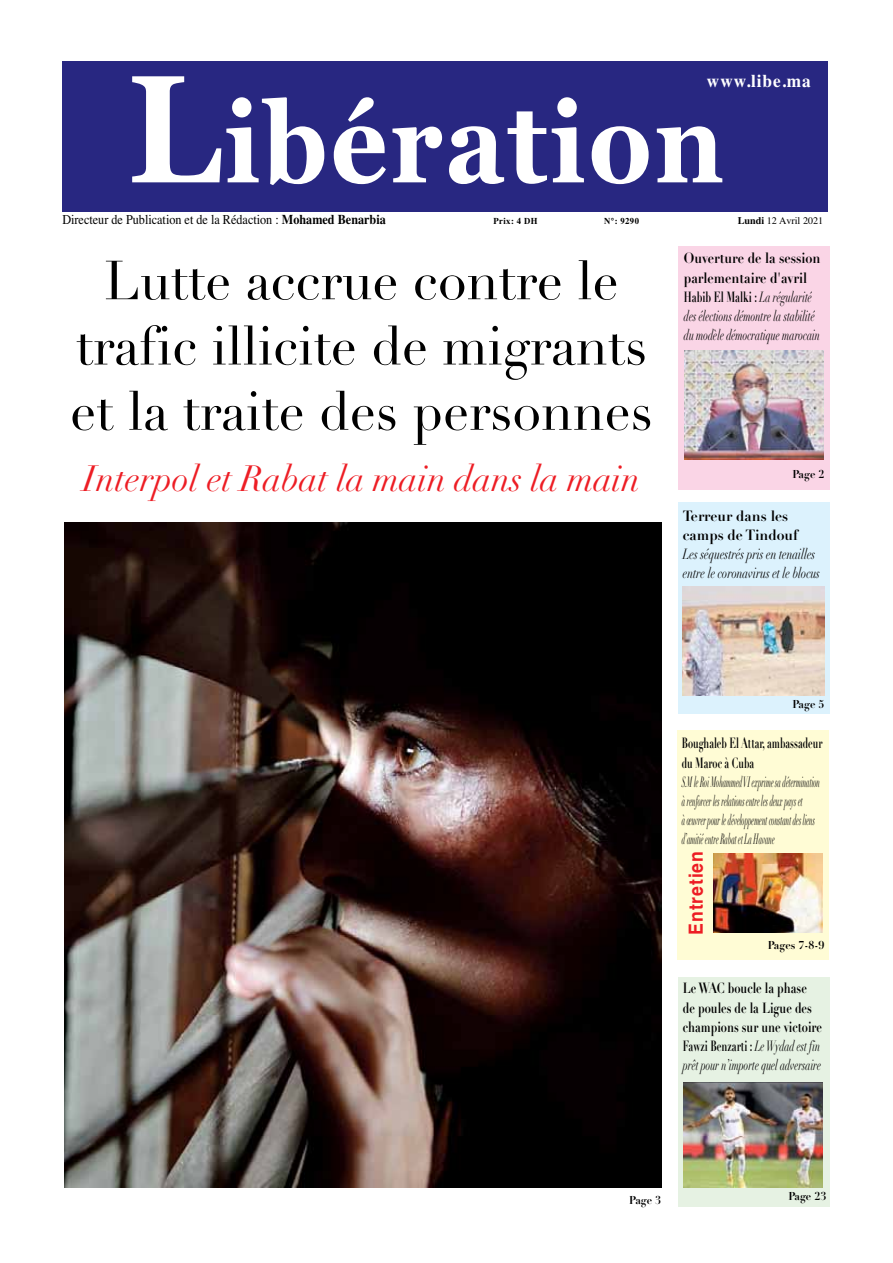
<style>
.page{position:relative;width:893px;height:1263px;background:#fff}
.page>*{position:absolute;margin:0;border:0;box-sizing:border-box;transform-origin:0 0}
.t1{font:700 112.5px "Georgia";color:#fff;scale:.89 1}
.t2{font:54px/65.2px "Didot";color:#000;text-align:center;scale:.96 1}
.t3{font:italic 36px "Didot";color:#ed1d24;scale:.96 1}
.t4{font:700 19.5px "Helvetica";color:#ed1d24;scale:.91 1}
.t5{font:700 18px "Times";letter-spacing:.05em;color:#fff;scale:.96 1}
.t6{font:italic 14.7px/19.2px "Didot";color:#000;scale:.44 1}
.t7{font:italic 14.7px/19.2px "Didot";color:#000;scale:.65 1}
.t8{font:700 14.7px/19.2px "Didot";color:#000;scale:.76 1}
.t9{font:italic 14.7px/19.2px "Didot";color:#000;scale:.73 1}
.t10{font:700 14.7px/19.2px "Didot";color:#000;scale:.62 1}
.t11{font:700 14.7px/19.2px "Didot";color:#000;scale:.96 1}
.t12{font:13.5px "Times";color:#000;scale:.9 1}
.t13{font:700 11.25px "Didot";color:#000;scale:.96 1}
.t14{font:10.2px "Times";color:#000}
.t15{font:700 9px "Times";letter-spacing:.045em;color:#000;scale:.96 1}
.s1{font-size:153px}
.s2{font-weight:700}
.s3{font-weight:700;font-style:normal}
.s4{font-weight:400;font-style:italic}
</style>
<div class="page">
<div style="left:62px;top:61px;width:766px;height:150px;background:#282781"></div>
<img style="left:64px;top:523px;width:597px;height:665px">
<div style="left:678px;top:977px;width:151px;height:229px;background:#e6f2e3"></div>
<img style="left:684px;top:1082px;width:138px;height:105px">
<div style="left:677px;top:731px;width:151px;height:229px;background:#fffcd5"></div>
<img style="left:713px;top:854px;width:110px;height:79px">
<div style="left:678px;top:503px;width:151px;height:211px;background:#dcf2fd"></div>
<div style="left:678px;top:246px;width:151px;height:244px;background:#fad5e6"></div>
<img style="left:685px;top:351px;width:138px;height:108px">
<img style="left:683px;top:587px;width:141px;height:108px">
<p class="t5" style="left:707px;top:63px;width:110px">www.libe.ma</p>
<h1 class="t1" style="left:128px;top:59px;width:672px"><span class="s1">L</span>ibération</h1>
<p class="t12" style="left:62px;top:207px;width:361px">Directeur de Publication et de la Rédaction : <span class="s2">Mohamed Benarbia</span></p>
<p class="t14" style="left:738px;top:211px;width:87px"><span class="s2">Lundi</span> 12 Avril 2021</p>
<p class="t15" style="left:494px;top:212px;width:47px">Prix: 4 DH</p>
<p class="t15" style="left:604px;top:212px;width:38px">N°: 9290</p>
<h2 class="t2" style="left:70px;top:249px;width:608px">Lutte accrue contre le trafic illicite de migrants et la traite des personnes</h2>
<h3 class="t3" style="left:83px;top:456px;width:582px">Interpol et Rabat la main dans la main</h3>
<p class="t7" style="left:684px;top:249px;width:212px"><span class="s3">Ouverture de la session parlementaire 'd avril<br>Habib El Malki :</span> La régularité des élections démontre la stabilité du modèle démocratique marocain</p>
<p class="t13" style="left:792px;top:467px;width:35px">Page 2</p>
<p class="t11" style="left:683px;top:506px;width:123px">Terreur dans les camps de Tindouf</p>
<p class="t9" style="left:683px;top:544px;width:189px">Les séquestrés pris en tenailles entre le coronavirus et le blocus</p>
<p class="t13" style="left:792px;top:697px;width:35px">Page 5</p>
<p class="t10" style="left:682px;top:734px;width:228px">Boughaleb El Attar, ambassadeur du Maroc à Cuba</p>
<p class="t6" style="left:682px;top:772px;width:316px">M. S le Roi MohammedVI exprime sa détermination à renforcer les relations entre les deux pays et<br>à œuvrer pour le développement constant des liens<br>’d amitié entre Rabat et La Havane</p>
<h3 class="t4" style="left:680px;top:935px;width:93px;rotate:-90deg">Entretien</h3>
<p class="t13" style="left:768px;top:938px;width:61px">Pages 7-8-9</p>
<p class="t8" style="left:683px;top:979px;width:185px">Le WAC boucle la phase de poules de la Ligue des champions sur une victoire<br>Fawzi Benzarti : <span class="s4">LeWydad est fin prêtpour ’n importe quel adversaire</span></p>
<p class="t13" style="left:629px;top:1192px;width:35px">Page 3</p>
<p class="t13" style="left:788px;top:1189px;width:41px">Page 23</p>
</div>
